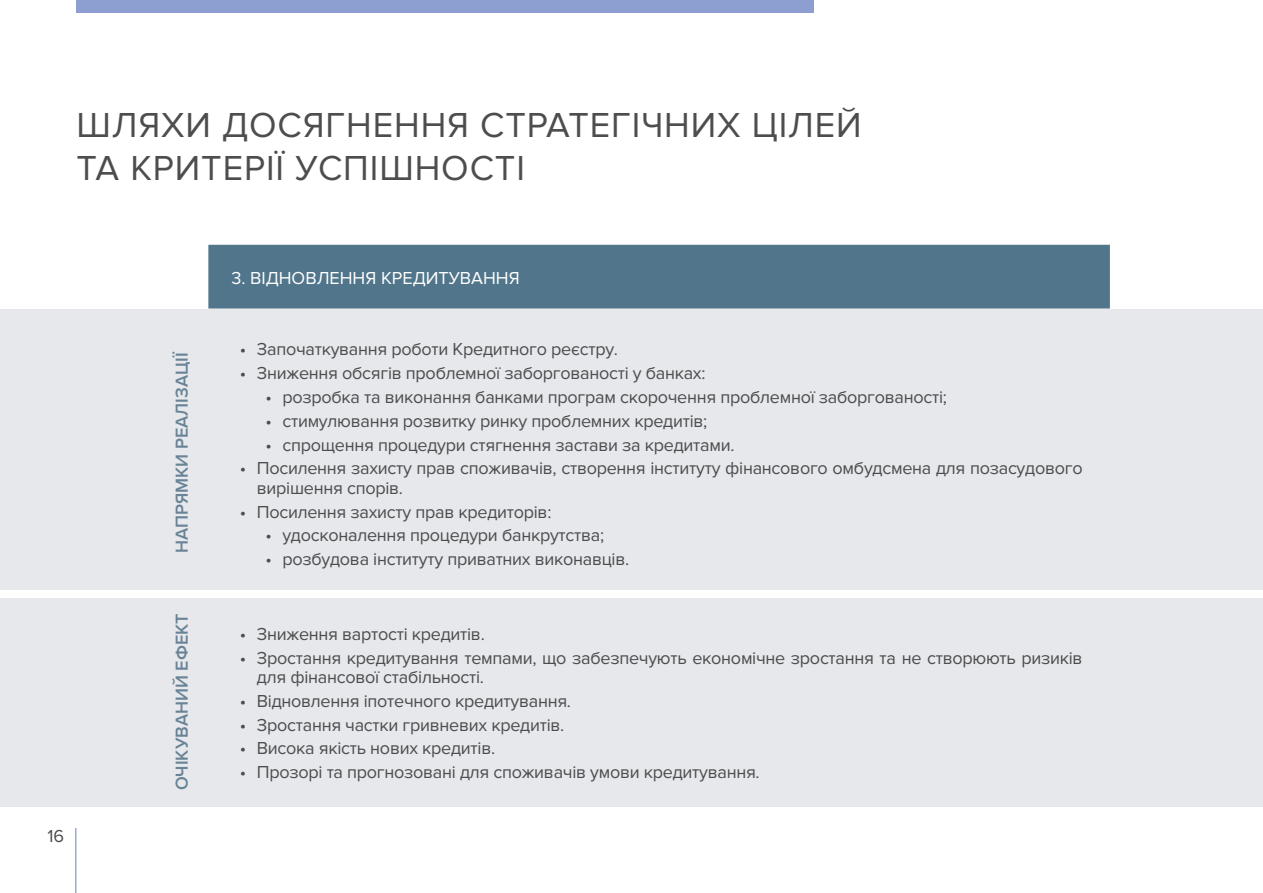
<style>
.page{position:relative;width:1263px;height:893px;background:#fff}
.page>*{position:absolute;margin:0;border:0;box-sizing:border-box;transform-origin:0 0}
.t1{font:36px/43.2px "Proxima Nova";letter-spacing:.025em;color:#4d4d4f}
.t2{font:18px/19.5px "Proxima Nova";letter-spacing:-.015em;color:#4d4d4f}
.t3{font:600 18px "Proxima Nova";color:#698397}
.t4{font:18px "Proxima Nova";color:#fff}
</style>
<div class="page">
<hr style="left:75px;top:828px;width:2px;height:65px;background:#9caad6">
<div style="left:77px;top:0;width:737px;height:13px;background:#8d9ed0"></div>
<div style="left:0;top:310px;width:1263px;height:280px;background:#e6e8eb"></div>
<hr style="left:1262px;top:310px;width:1px;height:280px;background:#eff0f9">
<div style="left:0;top:598px;width:1263px;height:208px;background:#e6e8eb"></div>
<hr style="left:1262px;top:598px;width:1px;height:208px;background:#eff0f9">
<div style="left:208px;top:245px;width:902px;height:64px;background:#51758b"></div>
<h1 class="t1" style="left:77px;top:104px;width:787px">ШЛЯХИ ДОСЯГНЕННЯ СТРАТЕГІЧНИХ ЦІЛЕЙ<br>ТА КРИТЕРІЇ УСПІШНОСТІ</h1>
<p class="t2" style="left:47px;top:827px;width:18px">16</p>
<p class="t3" style="left:171px;top:553px;width:203px;rotate:-90deg">НАПРЯМКИ РЕАЛІЗАЦІЇ</p>
<p class="t3" style="left:171px;top:790px;width:179px;rotate:-90deg">ОЧІКУВАНИЙ ЕФЕКТ</p>
<p class="t4" style="left:231px;top:267px;width:290px">3. ВІДНОВЛЕННЯ КРЕДИТУВАННЯ</p>
<p class="t2" style="left:240px;top:340px;width:380px">• Започаткування роботи Кредитного реєстру.</p>
<p class="t2" style="left:240px;top:364px;width:467px">• Зниження обсягів проблемної заборгованості у банках:</p>
<p class="t2" style="left:265px;top:387px;width:683px">• розробка та виконання банками програм скорочення проблемної заборгованості;</p>
<p class="t2" style="left:265px;top:411px;width:443px">• стимулювання розвитку ринку проблемних кредитів;</p>
<p class="t2" style="left:265px;top:435px;width:471px">• спрощення процедури стягнення застави за кредитами.</p>
<p class="t2" style="left:257px;top:459px;width:827px;text-indent:-17px">• Посилення захисту прав споживачів, створення інституту фінансового омбудсмена для позасудового вирішення спорів.</p>
<p class="t2" style="left:240px;top:502px;width:313px">• Посилення захисту прав кредиторів:</p>
<p class="t2" style="left:265px;top:526px;width:340px">• удосконалення процедури банкрутства;</p>
<p class="t2" style="left:265px;top:550px;width:365px">• розбудова інституту приватних виконавців.</p>
<p class="t2" style="left:240px;top:624px;width:246px">• Зниження вартості кредитів.</p>
<p class="t2" style="left:257px;top:648px;width:827px;text-indent:-17px">• Зростання кредитування темпами, що забезпечують економічне зростання та не створюють ризиків для фінансової стабільності.</p>
<p class="t2" style="left:240px;top:691px;width:333px">• Відновлення іпотечного кредитування.</p>
<p class="t2" style="left:240px;top:715px;width:326px">• Зростання частки гривневих кредитів.</p>
<p class="t2" style="left:240px;top:739px;width:257px">• Висока якість нових кредитів.</p>
<p class="t2" style="left:240px;top:763px;width:521px">• Прозорі та прогнозовані для споживачів умови кредитування.</p>
</div>
